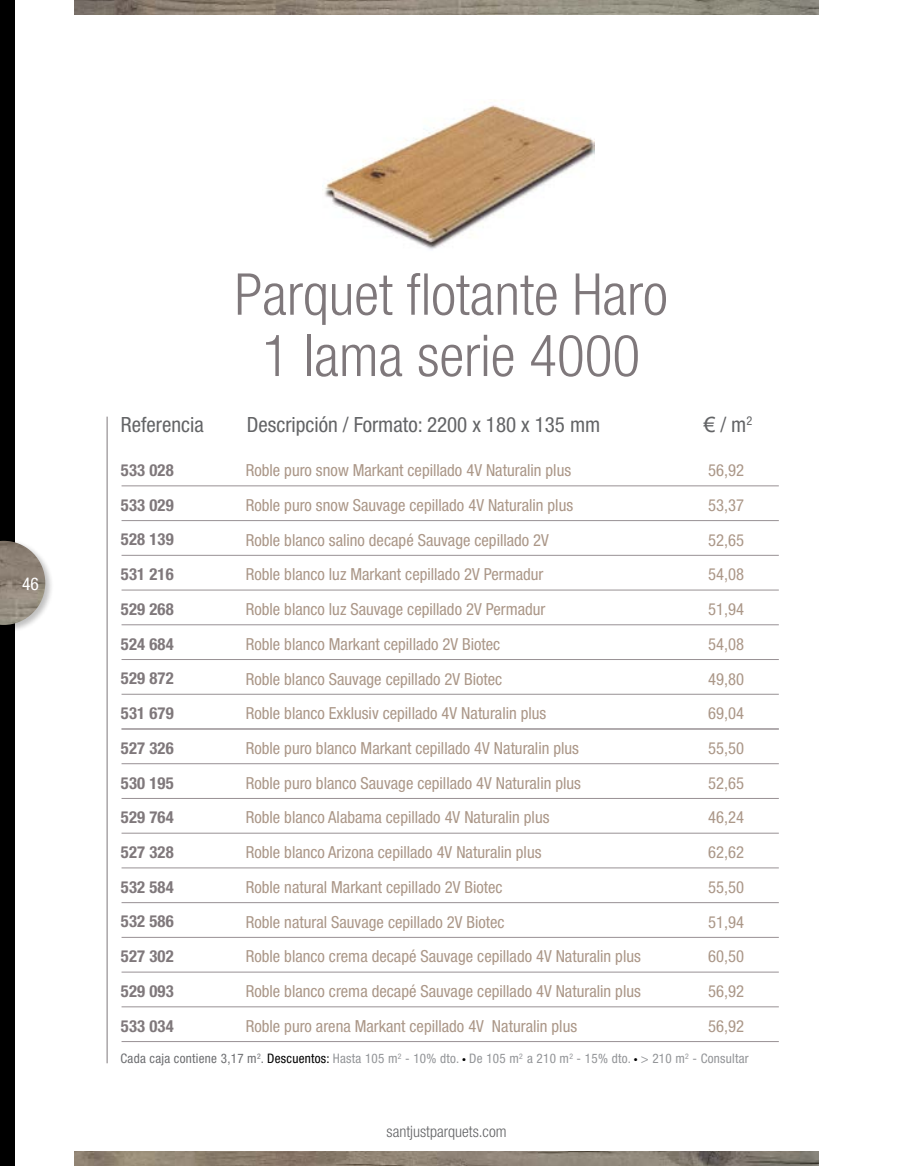
<style>
.page{position:relative;width:918px;height:1166px;background:#fff}
.page>*{position:absolute;margin:0;border:0;box-sizing:border-box;transform-origin:0 0}
.t1{font:300 condensed 57.75px/61.2px "Helvetica Neue";color:#7f787b;text-align:center}
.t2{font:condensed 21px "Helvetica Neue";color:#636466}
.t3{font:condensed 17.5px "Helvetica Neue";color:#fff}
.t4{font:condensed 16.62px "Helvetica Neue";color:#ab9788}
.t5{font:700 condensed 16.62px "Helvetica Neue";letter-spacing:.01em;color:#7f787b}
.t6{font:300 condensed 15.75px "Helvetica Neue";color:#636466}
.t7{font:condensed 13.12px "Helvetica Neue";letter-spacing:.02em;color:#939598}
.s1{font-family:"Arial";font-stretch:normal}
.s2{color:#6d6e71}
.s3{color:#000}
</style>
<div class="page">
<div style="left:0;top:0;width:15px;height:1166px;background:#000"></div>
<img style="left:324px;top:100px;width:270px;height:150px">
<hr style="left:107px;top:417px;width:1px;height:646px;background:#7f787b">
<hr style="left:122px;top:485px;width:657px;height:1px;background:#989194">
<hr style="left:122px;top:555px;width:657px;height:1px;background:#989194">
<hr style="left:122px;top:624px;width:657px;height:1px;background:#989194">
<hr style="left:122px;top:833px;width:657px;height:1px;background:#989194">
<hr style="left:122px;top:694px;width:657px;height:1px;background:#989194">
<hr style="left:122px;top:763px;width:657px;height:1px;background:#989194">
<hr style="left:122px;top:520px;width:657px;height:1px;background:#989194">
<hr style="left:122px;top:589px;width:657px;height:1px;background:#989194">
<hr style="left:122px;top:659px;width:657px;height:1px;background:#989194">
<hr style="left:122px;top:867px;width:657px;height:1px;background:#989194">
<hr style="left:122px;top:902px;width:657px;height:1px;background:#989194">
<hr style="left:122px;top:937px;width:657px;height:1px;background:#989194">
<hr style="left:122px;top:971px;width:657px;height:1px;background:#989194">
<hr style="left:122px;top:1006px;width:657px;height:1px;background:#989194">
<hr style="left:122px;top:1041px;width:657px;height:1px;background:#989194">
<hr style="left:122px;top:728px;width:657px;height:1px;background:#989194">
<hr style="left:122px;top:798px;width:657px;height:1px;background:#989194">
<img style="left:74px;top:0;width:745px;height:15px">
<img style="left:74px;top:1151px;width:745px;height:15px">
<div style="left:0;top:539px;width:54px;height:95px;background:#000;opacity:.25"></div>
<img style="left:0;top:541px;width:45px;height:84px">
<p class="t3" style="left:22px;top:573px;width:18px">46</p>
<h1 class="t1" style="left:235px;top:263px;width:435px">Parquet flotante Haro<br>1 lama serie 4000</h1>
<p class="t2" style="left:247px;top:412px;width:355px">Descripción / Formato: 2200 x 180 x 135 mm</p>
<p class="t2" style="left:704px;top:412px;width:50px"><span class="s1">€</span> / m<sup>2</sup></p>
<p class="t2" style="left:121px;top:412px;width:84px">Referencia</p>
<p class="t5" style="left:121px;top:460px;width:54px">533 028</p>
<p class="t4" style="left:246px;top:461px;width:327px">Roble puro snow Markant cepillado 4V Naturalin plus</p>
<p class="t4" style="left:708px;top:461px;width:37px">56,92</p>
<p class="t5" style="left:121px;top:495px;width:54px">533 029</p>
<p class="t4" style="left:246px;top:495px;width:329px">Roble puro snow Sauvage cepillado 4V Naturalin plus</p>
<p class="t4" style="left:708px;top:495px;width:37px">53,37</p>
<p class="t5" style="left:121px;top:529px;width:54px">528 139</p>
<p class="t4" style="left:246px;top:530px;width:305px">Roble blanco salino decapé Sauvage cepillado 2V</p>
<p class="t4" style="left:708px;top:530px;width:37px">52,65</p>
<p class="t5" style="left:121px;top:564px;width:54px">531 216</p>
<p class="t4" style="left:246px;top:565px;width:299px">Roble blanco luz Markant cepillado 2V Permadur</p>
<p class="t4" style="left:708px;top:565px;width:37px">54,08</p>
<p class="t5" style="left:121px;top:599px;width:54px">529 268</p>
<p class="t4" style="left:246px;top:599px;width:301px">Roble blanco luz Sauvage cepillado 2V Permadur</p>
<p class="t4" style="left:708px;top:599px;width:37px">51,94</p>
<p class="t5" style="left:121px;top:634px;width:54px">524 684</p>
<p class="t4" style="left:246px;top:634px;width:256px">Roble blanco Markant cepillado 2V Biotec</p>
<p class="t4" style="left:708px;top:634px;width:37px">54,08</p>
<p class="t5" style="left:121px;top:668px;width:54px">529 872</p>
<p class="t4" style="left:246px;top:669px;width:258px">Roble blanco Sauvage cepillado 2V Biotec</p>
<p class="t4" style="left:708px;top:669px;width:37px">49,80</p>
<p class="t5" style="left:121px;top:703px;width:54px">531 679</p>
<p class="t4" style="left:246px;top:704px;width:302px">Roble blanco Exklusiv cepillado 4V Naturalin plus</p>
<p class="t4" style="left:708px;top:704px;width:37px">69,04</p>
<p class="t5" style="left:121px;top:738px;width:54px">527 326</p>
<p class="t4" style="left:246px;top:738px;width:335px">Roble puro blanco Markant cepillado 4V Naturalin plus</p>
<p class="t4" style="left:708px;top:738px;width:37px">55,50</p>
<p class="t5" style="left:121px;top:772px;width:54px">530 195</p>
<p class="t4" style="left:246px;top:773px;width:337px">Roble puro blanco Sauvage cepillado 4V Naturalin plus</p>
<p class="t4" style="left:708px;top:773px;width:37px">52,65</p>
<p class="t5" style="left:121px;top:807px;width:54px">529 764</p>
<p class="t4" style="left:246px;top:808px;width:305px">Roble blanco Alabama cepillado 4V Naturalin plus</p>
<p class="t4" style="left:708px;top:808px;width:37px">46,24</p>
<p class="t5" style="left:121px;top:842px;width:54px">527 328</p>
<p class="t4" style="left:246px;top:843px;width:297px">Roble blanco Arizona cepillado 4V Naturalin plus</p>
<p class="t4" style="left:708px;top:843px;width:37px">62,62</p>
<p class="t5" style="left:121px;top:877px;width:54px">532 584</p>
<p class="t4" style="left:246px;top:877px;width:258px">Roble natural Markant cepillado 2V Biotec</p>
<p class="t4" style="left:708px;top:877px;width:37px">55,50</p>
<p class="t5" style="left:121px;top:911px;width:54px">532 586</p>
<p class="t4" style="left:246px;top:912px;width:260px">Roble natural Sauvage cepillado 2V Biotec</p>
<p class="t4" style="left:708px;top:912px;width:37px">51,94</p>
<p class="t5" style="left:121px;top:946px;width:54px">527 302</p>
<p class="t4" style="left:246px;top:947px;width:396px">Roble blanco crema decapé Sauvage cepillado 4V Naturalin plus</p>
<p class="t4" style="left:708px;top:947px;width:37px">60,50</p>
<p class="t5" style="left:121px;top:981px;width:54px">529 093</p>
<p class="t4" style="left:246px;top:981px;width:396px">Roble blanco crema decapé Sauvage cepillado 4V Naturalin plus</p>
<p class="t4" style="left:708px;top:981px;width:37px">56,92</p>
<p class="t5" style="left:121px;top:1015px;width:54px">533 034</p>
<p class="t4" style="left:246px;top:1016px;width:333px">Roble puro arena Markant cepillado 4V Naturalin plus</p>
<p class="t4" style="left:708px;top:1016px;width:37px">56,92</p>
<p class="t7" style="left:121px;top:1051px;width:630px"><span class="s2">Cada caja contiene 3,17 m</span><sup>2</sup><span class="s2">.</span> <span class="s3">Descuentos:</span> Hasta 105 m<sup>2</sup> - 10% dto. <sup>●</sup> De 105 m<sup>2</sup> a 210 m<sup>2</sup> - 15% dto. <sup>●</sup> &gt; 210 m<sup>2</sup> - Consultar</p>
<p class="t6" style="left:387px;top:1123px;width:121px">santjustparquets.com</p>
</div>
